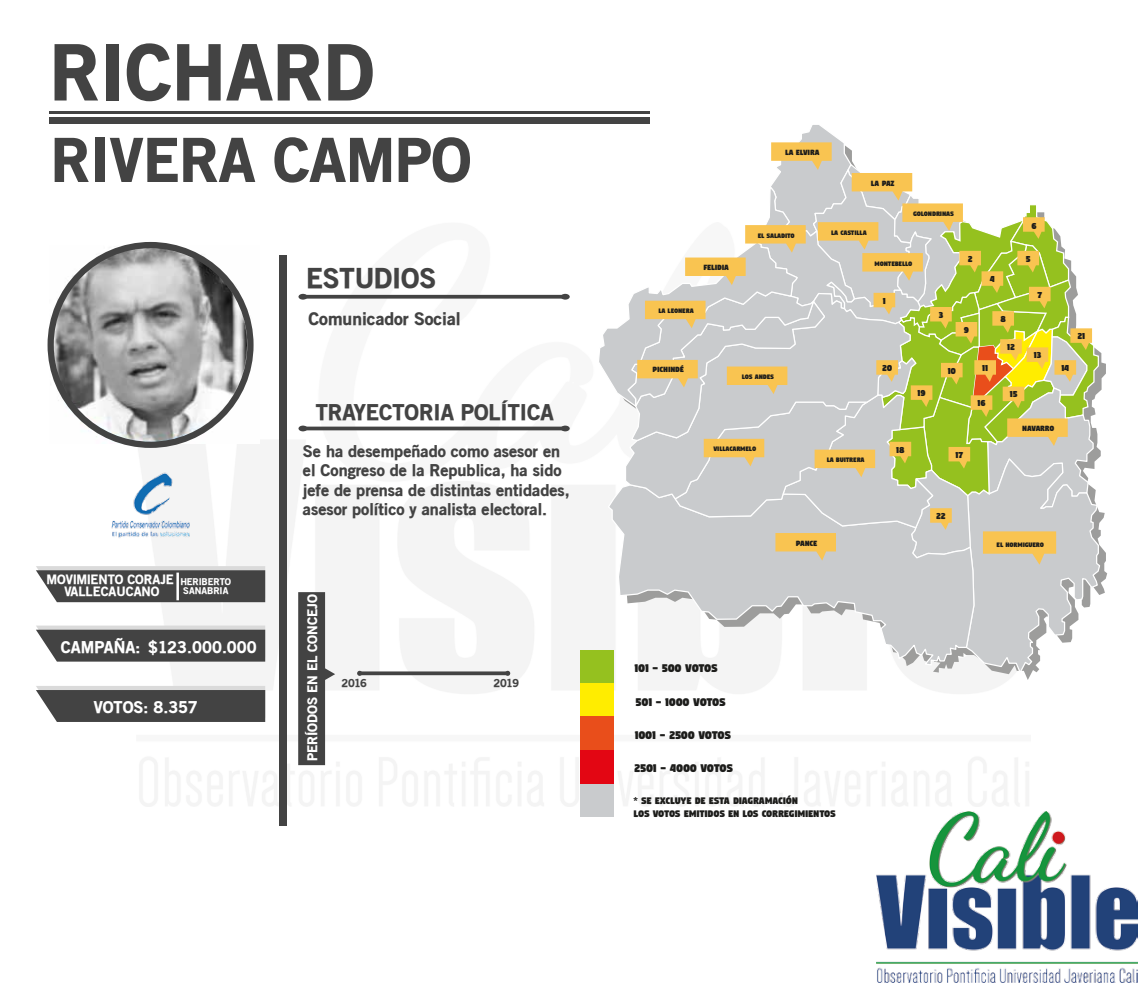
<style>
.page{position:relative;width:1147px;height:990px;background:#fff}
.page>*{position:absolute;margin:0;border:0;box-sizing:border-box;transform-origin:0 0}
.t1{font:900 75.75px "Old Sans";color:#434343}
.t2{font:900 59.38px "Old Sans";color:#434343}
.t3{font:900 27.38px "Old Sans";color:#434343}
.t4{font:900 21.75px "Old Sans";color:#434343}
.t5{font:900 17.5px "Old Sans";color:#434343}
.t6{font:900 16.25px/19.5px "Old Sans";color:#434343}
.t7{font:900 16.25px "Old Sans";color:#fff}
.t8{font:900 13.25px "Old Sans";color:#fff}
.t9{font:12.88px "Digitalt";color:#1d1d1b}
.t10{font:900 12.88px/11.9px "Old Sans";color:#fff;text-align:center}
.t11{font:900 11.12px "Old Sans";letter-spacing:-.05em;color:#434343}
.t12{font:11px/13.2px "Digitalt";color:#1d1d1b}
.t13{font:10px "Digitalt";color:#1d1d1b}
.t14{font:900 9.38px/8.6px "Old Sans";color:#fff}
.t15{font:8.75px "Digitalt";color:#1d1d1b}
.t16{font:7.5px "Digitalt";color:#1d1d1b}
</style>
<div class="page">
<img style="left:136px;top:241px;width:893px;height:565px">
<img style="left:49px;top:245px;width:211px;height:199px">
<svg style="left:298px;top:592px;width:37px;height:173px"></svg>
<div style="left:279px;top:255px;width:8px;height:571px;background:#434343"></div>
<div style="left:49px;top:117px;width:600px;height:7px;background:#434343"></div>
<hr style="left:49px;top:111px;width:600px;height:3px;background:#434343">
<div style="left:48px;top:242px;width:206px;height:206px;border:6px solid #434343;border-radius:50%"></div>
<svg style="left:36px;top:566px;width:229px;height:36px;background:#5c5c5c"></svg>
<svg style="left:36px;top:626px;width:229px;height:36px;background:#5c5c5c"></svg>
<svg style="left:362px;top:671px;width:143px;height:4px"></svg>
<svg style="left:357px;top:671px;width:5px;height:5px"></svg>
<svg style="left:505px;top:671px;width:5px;height:5px"></svg>
<svg style="left:306px;top:295px;width:256px;height:4px"></svg>
<div style="left:298px;top:294px;width:9px;height:6px;background:#434343;border-radius:50%"></div>
<div style="left:561px;top:294px;width:9px;height:6px;background:#434343;border-radius:50%"></div>
<hr style="left:305px;top:427px;width:258px;height:3px;background:#434343">
<div style="left:298px;top:426px;width:9px;height:5px;background:#434343;border-radius:50%"></div>
<div style="left:561px;top:426px;width:9px;height:5px;background:#434343;border-radius:50%"></div>
<svg style="left:36px;top:686px;width:229px;height:36px;background:#5b5b5b"></svg>
<img style="left:876px;top:812px;width:261px;height:170px">
<img style="left:111px;top:462px;width:86px;height:87px">
<hr style="left:176px;top:573px;width:3px;height:27px;background:#fff">
<div style="left:580px;top:783px;width:33px;height:33px;background:#c9cbcd"></div>
<div style="left:580px;top:650px;width:33px;height:33px;background:#95c11f"></div>
<div style="left:580px;top:683px;width:33px;height:34px;background:#ffed00"></div>
<div style="left:580px;top:717px;width:33px;height:33px;background:#e94e1b"></div>
<div style="left:580px;top:750px;width:33px;height:33px;background:#e30613"></div>
<svg style="left:613px;top:353px;width:494px;height:327px"></svg>
<svg style="left:597px;top:123px;width:504px;height:552px"></svg>
<h1 class="t1" style="left:49px;top:25px;width:326px">RICHARD</h1>
<h2 class="t2" style="left:51px;top:123px;width:422px">RIVERA CAMPO</h2>
<h3 class="t3" style="left:306px;top:261px;width:132px">ESTUDIOS</h3>
<p class="t5" style="left:309px;top:307px;width:154px">Comunicador Social</p>
<h3 class="t4" style="left:316px;top:398px;width:239px">TRAYECTORIA POLÍTICA</h3>
<p class="t10" style="left:46px;top:573px;width:129px">MOVIMIENTO CORAJE<br>VALLECAUCANO</p>
<p class="t14" style="left:181px;top:578px;width:52px">HERIBERTO<br>SANABRIA</p>
<p class="t7" style="left:61px;top:637px;width:81px">CAMPAÑA:</p>
<p class="t7" style="left:148px;top:637px;width:110px">$123.000.000</p>
<p class="t7" style="left:94px;top:697px;width:105px">VOTOS: 8.357</p>
<p class="t6" style="left:303px;top:441px;width:268px">Se ha desempeñado como asesor en el Congreso de la Republica, ha sido jefe de prensa de distintas entidades, asesor político y analista electoral.</p>
<p class="t8" style="left:304px;top:761px;width:169px;rotate:-90deg">PERÍODOS EN EL CONCEJO</p>
<p class="t11" style="left:341px;top:676px;width:27px">2016</p>
<p class="t11" style="left:493px;top:676px;width:27px">2019</p>
<p class="t15" style="left:785px;top:148px;width:36px">LA ELVIRA</p>
<p class="t15" style="left:871px;top:179px;width:25px">LA PAZ</p>
<p class="t15" style="left:703px;top:263px;width:27px">FELIDIA</p>
<p class="t16" style="left:658px;top:307px;width:37px">LA LEONERA</p>
<p class="t16" style="left:758px;top:232px;width:38px">EL SALADITO</p>
<p class="t15" style="left:652px;top:366px;width:33px">PICHINDÉ</p>
<p class="t16" style="left:742px;top:373px;width:34px">LOS ANDES</p>
<p class="t16" style="left:713px;top:445px;width:44px">VILLACARMELO</p>
<p class="t16" style="left:831px;top:229px;width:37px">LA CASTILLA</p>
<p class="t16" style="left:913px;top:210px;width:42px">GOLONDRINAS</p>
<p class="t13" style="left:1031px;top:221px;width:6px">6</p>
<p class="t16" style="left:874px;top:260px;width:39px">MONTEBELLO</p>
<p class="t13" style="left:883px;top:296px;width:4px">1</p>
<p class="t13" style="left:882px;top:363px;width:11px">20</p>
<p class="t13" style="left:917px;top:388px;width:9px">19</p>
<p class="t16" style="left:827px;top:456px;width:39px">LA BUITRERA</p>
<p class="t13" style="left:896px;top:445px;width:10px">18</p>
<p class="t13" style="left:968px;top:254px;width:6px">2</p>
<p class="t13" style="left:1026px;top:254px;width:6px">5</p>
<p class="t13" style="left:990px;top:274px;width:6px">4</p>
<p class="t13" style="left:939px;top:310px;width:6px">3</p>
<p class="t13" style="left:964px;top:325px;width:6px">9</p>
<p class="t13" style="left:947px;top:366px;width:10px">10</p>
<p class="t13" style="left:982px;top:363px;width:7px">11</p>
<p class="t13" style="left:977px;top:398px;width:9px">16</p>
<p class="t13" style="left:955px;top:450px;width:9px">17</p>
<p class="t13" style="left:1000px;top:314px;width:7px">8</p>
<p class="t13" style="left:1007px;top:342px;width:9px">12</p>
<p class="t13" style="left:1010px;top:390px;width:9px">15</p>
<p class="t13" style="left:1037px;top:290px;width:6px">7</p>
<p class="t13" style="left:1034px;top:350px;width:9px">13</p>
<p class="t13" style="left:1061px;top:363px;width:9px">14</p>
<p class="t15" style="left:1022px;top:424px;width:34px">NAVARRO</p>
<p class="t13" style="left:1077px;top:331px;width:9px">21</p>
<p class="t13" style="left:936px;top:511px;width:11px">22</p>
<p class="t15" style="left:796px;top:539px;width:23px">PANCE</p>
<p class="t16" style="left:996px;top:541px;width:49px">EL HORMIGUERO</p>
<p class="t9" style="left:634px;top:662px;width:85px">101 - 500 VOTOS</p>
<p class="t9" style="left:635px;top:695px;width:91px">501 - 1000 VOTOS</p>
<p class="t9" style="left:635px;top:729px;width:97px">1001 - 2500 VOTOS</p>
<p class="t9" style="left:634px;top:762px;width:100px">2501 - 4000 VOTOS</p>
<p class="t12" style="left:633px;top:794px;width:204px">* SE EXCLUYE DE ESTA DIAGRAMACIÓN<br>LOS VOTOS EMITIDOS EN LOS CORREGIMIENTOS</p>
</div>
